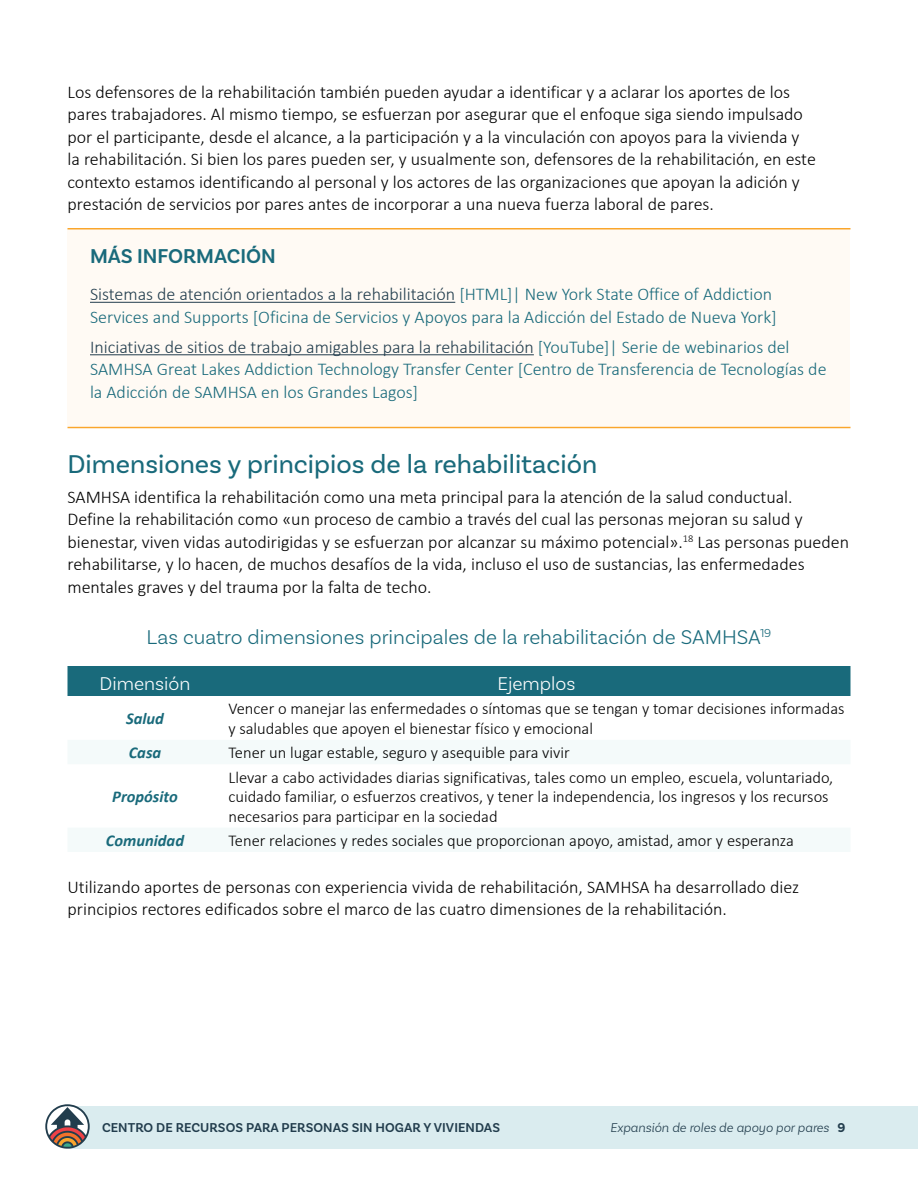
<style>
.page{position:relative;width:918px;height:1188px;background:#fff}
.page>*{position:absolute;margin:0;border:0;box-sizing:border-box;transform-origin:0 0}
.t1{font:27px "Basic Sans";color:#196a7b}
.t2{font:300 21px "Basic Sans";color:#196a7b}
.t3{font:600 21px "Basic Sans";color:#196a7b}
.t4{font:300 19.5px "Basic Sans";color:#fff}
.t5{font:300 18px/22.5px "Calibri";color:#000}
.t6{font:300 18px/22.5px "Calibri";color:#196a7b}
.t7{font:300 16.5px/19.5px "Calibri";color:#000}
.t8{font:italic 700 16.5px "Calibri";color:#196a7b}
.t9{font:600 13.5px "Basic Sans";letter-spacing:.005em;color:#223d4d}
.t10{font:italic 300 13.5px "Basic Sans";color:#223d4d}
.s1{color:#223d4d}
.s2{font-weight:700;font-style:normal}
</style>
<div class="page">
<hr style="left:0;top:1106px;width:1px;height:43px;background:#83c0cb">
<div style="left:66px;top:1106px;width:852px;height:43px;background:#daecef"></div>
<svg style="left:45px;top:1104px;width:45px;height:45px"></svg>
<div style="left:68px;top:229px;width:782px;height:57px;background:#fffaf4"></div>
<hr style="left:68px;top:228px;width:782px;height:2px;background:#faa62c">
<div style="left:68px;top:262px;width:782px;height:164px;background:#fffaf4"></div>
<hr style="left:68px;top:427px;width:782px;height:1px;background:#faa62c">
<hr style="left:90px;top:302px;width:365px;height:1px;background:#223d4d">
<hr style="left:90px;top:354px;width:444px;height:1px;background:#223d4d">
<div style="left:68px;top:666px;width:782px;height:30px;background:#196a7b"></div>
<svg style="left:68px;top:740px;width:782px;height:112px"></svg>
<p class="t5" style="left:68px;top:80px;width:750px">Los defensores de la rehabilitación también pueden ayudar a identificar y a aclarar los aportes de los pares trabajadores. Al mismo tiempo, se esfuerzan por asegurar que el enfoque siga siendo impulsado por el participante, desde el alcance, a la participación y a la vinculación con apoyos para la vivienda y la rehabilitación. Si bien los pares pueden ser, y usualmente son, defensores de la rehabilitación, en este contexto estamos identificando al personal y los actores de las organizaciones que apoyan la adición y prestación de servicios por pares antes de incorporar a una nueva fuerza laboral de pares.</p>
<h4 class="t3" style="left:90px;top:243px;width:187px">MÁS INFORMACIÓN</h4>
<p class="t6" style="left:90px;top:283px;width:688px"><span class="s1">Sistemas de atención orientados a la rehabilitación</span> [HTML]| New York State Office of Addiction<br>Services and Supports [Oficina de Servicios y Apoyos para la Adicción del Estado de Nueva York]</p>
<p class="t6" style="left:90px;top:335px;width:738px"><span class="s1">Iniciativas de sitios de trabajo amigables para la rehabilitación</span> [YouTube]| Serie de webinarios del<br>SAMHSA Great Lakes Addiction Technology Transfer Center [Centro de Transferencia de Tecnologías de la Adicción de SAMHSA en los Grandes Lagos]</p>
<h3 class="t1" style="left:68px;top:447px;width:531px">Dimensiones y principios de la rehabilitación</h3>
<p class="t5" style="left:67px;top:485px;width:783px">SAMHSA identifica la rehabilitación como una meta principal para la atención de la salud conductual.<br>Define la rehabilitación como «un proceso de cambio a través del cual las personas mejoran su salud y bienestar, viven vidas autodirigidas y se esfuerzan por alcanzar su máximo potencial».<sup>18</sup> Las personas pueden rehabilitarse, y lo hacen, de muchos desafíos de la vida, incluso el uso de sustancias, las enfermedades mentales graves y del trauma por la falta de techo.</p>
<p class="t2" style="left:147px;top:624px;width:626px">Las cuatro dimensiones principales de la rehabilitación de SAMHSA<sup>19</sup></p>
<p class="t4" style="left:100px;top:672px;width:92px">Dimensión</p>
<p class="t4" style="left:497px;top:672px;width:80px">Ejemplos</p>
<p class="t8" style="left:126px;top:707px;width:39px">Salud</p>
<p class="t7" style="left:228px;top:699px;width:618px">Vencer o manejar las enfermedades o síntomas que se tengan y tomar decisiones informadas y saludables que apoyen el bienestar físico y emocional</p>
<p class="t8" style="left:129px;top:741px;width:34px">Casa</p>
<p class="t7" style="left:228px;top:743px;width:343px">Tener un lugar estable, seguro y asequible para vivir</p>
<p class="t8" style="left:112px;top:785px;width:67px">Propósito</p>
<p class="t7" style="left:228px;top:767px;width:606px">Llevar a cabo actividades diarias significativas, tales como un empleo, escuela, voluntariado, cuidado familiar, o esfuerzos creativos, y tener la independencia, los ingresos y los recursos necesarios para participar en la sociedad</p>
<p class="t8" style="left:106px;top:829px;width:80px">Comunidad</p>
<p class="t7" style="left:228px;top:831px;width:567px">Tener relaciones y redes sociales que proporcionan apoyo, amistad, amor y esperanza</p>
<p class="t5" style="left:68px;top:875px;width:733px">Utilizando aportes de personas con experiencia vivida de rehabilitación, SAMHSA ha desarrollado diez principios rectores edificados sobre el marco de las cuatro dimensiones de la rehabilitación.</p>
<p class="t9" style="left:102px;top:1119px;width:400px">CENTRO DE RECURSOS PARA PERSONAS SIN HOGAR Y VIVIENDAS</p>
<p class="t10" style="left:610px;top:1119px;width:237px">Expansión de roles de apoyo por pares <span class="s2">9</span></p>
</div>
